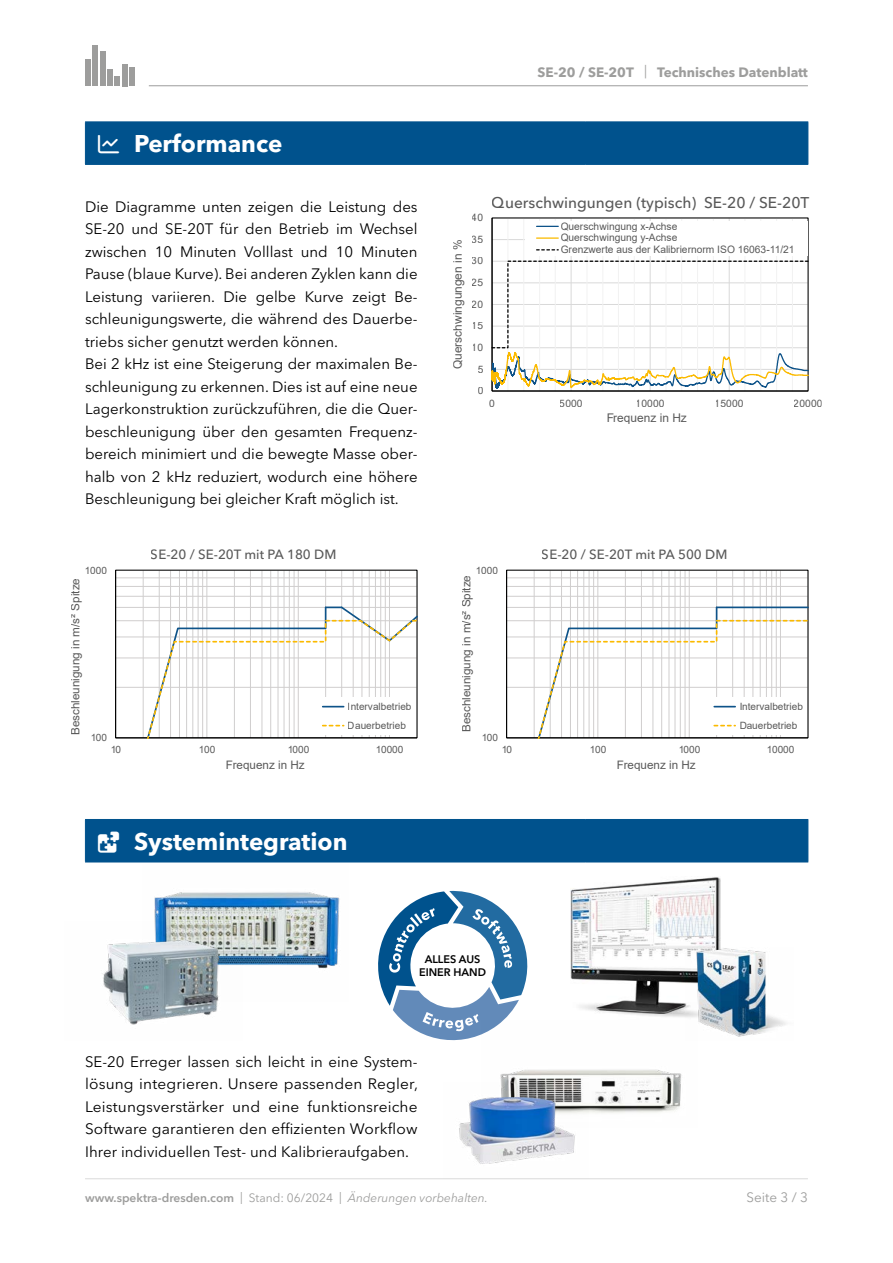
<style>
.page{position:relative;width:893px;height:1263px;background:#fff}
.page>*{position:absolute;margin:0;border:0;box-sizing:border-box;transform-origin:0 0}
.t1{font:700 24px "Avenir Next LT Pro";color:#fff}
.t2{font:500 15.45px "Avenir Next LT Pro";color:#595959}
.Lauftext{font:15px/22.5px "Avenir Next LT Pro";color:#000;text-align:justify}
.t3{font:700 13.5px "Avenir Next LT Pro";color:#9d9d9c}
.t4{font:13.5px "Avenir Next LT Pro";color:#9d9d9c}
.t5{font:500 13.35px "Avenir Next LT Pro";color:#595959}
.t6{font:600 12px "Avenir Next LT Pro";color:#9d9d9c}
.t7{font:12px "Arial";color:#595959}
.t8{font:11.7px "Arial";color:#595959}
.t9{font:600 10.95px/13px "Avenir Next LT Pro";color:#000;text-align:center}
.t10{font:10.2px/11.7px "Arial";color:#595959}
.t11{font:10.05px/18.9px "Arial";color:#595959}
.s1{font-weight:400}
.s2{font-weight:400;font-style:italic}
</style>
<div class="page">
<hr style="left:85px;top:1178px;width:723px;height:1px;background:#dadada">
<div style="left:85px;top:60px;width:5px;height:26px;background:#9d9d9c"></div>
<div style="left:92px;top:46px;width:6px;height:40px;background:#9d9d9c"></div>
<div style="left:100px;top:51px;width:5px;height:35px;background:#9d9d9c"></div>
<div style="left:115px;top:77px;width:5px;height:9px;background:#9d9d9c"></div>
<div style="left:122px;top:64px;width:5px;height:22px;background:#9d9d9c"></div>
<div style="left:129px;top:68px;width:6px;height:18px;background:#9d9d9c"></div>
<div style="left:107px;top:69px;width:6px;height:17px;background:#9d9d9c"></div>
<hr style="left:149px;top:85px;width:659px;height:1px;background:#9d9d9c">
<hr style="left:85px;top:164px;width:501px;height:1px;background:#00528d">
<hr style="left:586px;top:164px;width:222px;height:1px;background:#00528d">
<svg style="left:378px;top:891px;width:149px;height:149px"></svg>
<hr style="left:85px;top:862px;width:501px;height:1px;background:#00528d">
<hr style="left:586px;top:862px;width:222px;height:1px;background:#00528d">
<img style="left:571px;top:877px;width:149px;height:140px">
<img style="left:481px;top:1020px;width:201px;height:93px">
<img style="left:685px;top:948px;width:101px;height:89px">
<img style="left:154px;top:892px;width:186px;height:77px">
<img style="left:102px;top:922px;width:140px;height:103px">
<svg style="left:491px;top:217px;width:318px;height:175px"></svg>
<hr style="left:417px;top:570px;width:1px;height:168px;background:#d0cece">
<svg style="left:115px;top:569px;width:302px;height:170px"></svg>
<hr style="left:808px;top:570px;width:1px;height:168px;background:#d0cece">
<svg style="left:506px;top:569px;width:302px;height:170px"></svg>
<img style="left:459px;top:1082px;width:129px;height:82px">
<div style="left:85px;top:122px;width:723px;height:42px;background:#00528d"></div>
<div style="left:85px;top:819px;width:723px;height:43px;background:#00528d"></div>
<p class="t3" style="left:538px;top:64px;width:272px">SE-20 / SE-20T <span class="s1">|</span> Technisches Datenblatt</p>
<p class="t1" style="left:98px;top:129px;width:186px">▼●■ Performance</p>
<p class="Lauftext" style="left:85px;top:195px;width:334px">Die Diagramme unten zeigen die Leistung des SE-20 und SE-20T für den Betrieb im Wechsel zwischen 10 Minuten Volllast und 10 Minuten Pause (blaue Kurve). Bei anderen Zyklen kann die Leistung variieren. Die gelbe Kurve zeigt Be&shy;schleunigungswerte, die während des Dauerbe&shy;triebs sicher genutzt werden können.</p>
<p class="Lauftext" style="left:85px;top:353px;width:334px">Bei 2 kHz ist eine Steigerung der maximalen Be&shy;schleunigung zu erkennen. Dies ist auf eine neue Lagerkonstruktion zurückzuführen, die die Quer&shy;beschleunigung über den gesamten Frequenz&shy;bereich minimiert und die bewegte Masse ober&shy;halb von 2 kHz reduziert, wodurch eine höhere Beschleunigung bei gleicher Kraft möglich ist.</p>
<p class="t10" style="left:472px;top:212px;width:13px">40</p>
<p class="t10" style="left:472px;top:233px;width:13px">35</p>
<p class="t7" style="left:449px;top:369px;width:131px;rotate:-90deg">Querschwingungen in %</p>
<p class="t10" style="left:472px;top:255px;width:13px">30</p>
<p class="t10" style="left:472px;top:277px;width:13px">25</p>
<p class="t10" style="left:472px;top:298px;width:13px">20</p>
<p class="t10" style="left:472px;top:320px;width:13px">15</p>
<p class="t10" style="left:472px;top:341px;width:13px">10</p>
<p class="t10" style="left:478px;top:363px;width:7px">5</p>
<p class="t10" style="left:478px;top:385px;width:7px">0</p>
<p class="t2" style="left:492px;top:193px;width:319px">Querschwingungen (typisch) SE-20 / SE-20T</p>
<p class="t10" style="left:561px;top:220px;width:236px">Querschwingung x-Achse<br>Querschwingung y-Achse<br>Grenzwerte aus der Kalibriernorm ISO 16063-11/21</p>
<p class="t10" style="left:489px;top:397px;width:7px">0</p>
<p class="t10" style="left:560px;top:397px;width:24px">5000</p>
<p class="t10" style="left:636px;top:397px;width:30px">10000</p>
<p class="t10" style="left:715px;top:397px;width:30px">15000</p>
<p class="t10" style="left:794px;top:397px;width:30px">20000</p>
<p class="t7" style="left:606px;top:409px;width:82px">Frequenz in Hz</p>
<p class="t5" style="left:151px;top:546px;width:187px">SE-20 / SE-20T mit PA 180 DM</p>
<p class="t5" style="left:542px;top:546px;width:187px">SE-20 / SE-20T mit PA 500 DM</p>
<p class="t11" style="left:85px;top:560px;width:24px">1000</p>
<p class="t8" style="left:67px;top:735px;width:159px;rotate:-90deg">Beschleunigung in m/s² Spitze</p>
<p class="t11" style="left:90px;top:728px;width:18px">100</p>
<p class="t11" style="left:348px;top:697px;width:65px">Intervalbetrieb<br>Dauerbetrieb</p>
<p class="t11" style="left:476px;top:560px;width:24px">1000</p>
<p class="t8" style="left:458px;top:732px;width:159px;rotate:-90deg">Beschleunigung in m/s² Spitze</p>
<p class="t11" style="left:481px;top:728px;width:18px">100</p>
<p class="t11" style="left:739px;top:697px;width:65px">Intervalbetrieb<br>Dauerbetrieb</p>
<p class="t11" style="left:110px;top:740px;width:13px">10</p>
<p class="t11" style="left:199px;top:740px;width:18px">100</p>
<p class="t11" style="left:287px;top:740px;width:24px">1000</p>
<p class="t11" style="left:376px;top:740px;width:29px">10000</p>
<p class="t11" style="left:501px;top:740px;width:13px">10</p>
<p class="t11" style="left:589px;top:740px;width:18px">100</p>
<p class="t11" style="left:678px;top:740px;width:24px">1000</p>
<p class="t11" style="left:766px;top:740px;width:29px">10000</p>
<p class="t8" style="left:226px;top:756px;width:81px">Frequenz in Hz</p>
<p class="t8" style="left:617px;top:756px;width:81px">Frequenz in Hz</p>
<p class="t1" style="left:98px;top:827px;width:251px">◆● Systemintegration</p>
<p class="t9" style="left:419px;top:953px;width:69px">ALLES AUS<br>EINER HAND</p>
<p class="Lauftext" style="left:85px;top:1050px;width:334px">SE-20 Erreger lassen sich leicht in eine System&shy;lösung integrieren. Unsere passenden Regler, Leistungsverstärker und eine funktionsreiche Software garantieren den effizienten Workflow Ihrer individuellen Test- und Kalibrieraufgaben.</p>
<p class="t6" style="left:85px;top:1190px;width:404px">www.spektra-dresden.com <span class="s1">| Stand: 06/2024 |</span> <span class="s2">Änderungen vorbehalten.</span></p>
<p class="t4" style="left:746px;top:1189px;width:63px">Seite 3 / 3</p>
</div>
